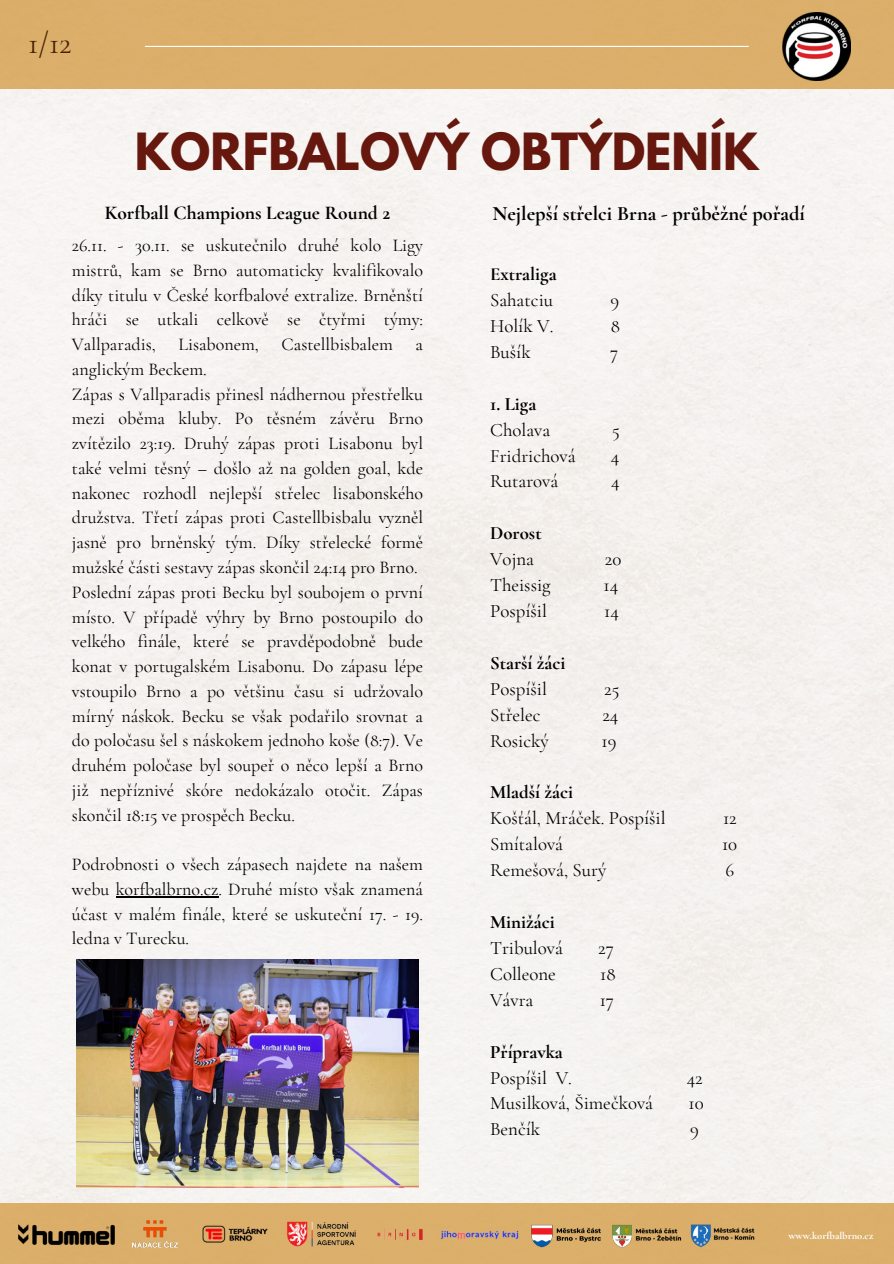
<style>
.page{position:relative;width:894px;height:1264px;background:#fff}
.page>*{position:absolute;margin:0;border:0;box-sizing:border-box;transform-origin:0 0}
.t1{font:700 45.3px "League Spartan";color:#66180f}
.t2{font:30.9px "Cormorant Garamond";color:#492105}
.t3{font:700 20.4px "Cormorant Garamond";color:#000}
.t4{font:700 19.5px "Cormorant Garamond";color:#000}
.t5{font:18.9px/26px "Cormorant Garamond";color:#000}
.t6{font:700 18.9px/26px "Cormorant Garamond";color:#000}
.t7{font:18px/24.8px "Cormorant Garamond";color:#000;text-align:justify}
.t8{font:700 10.5px "Cormorant Garamond";color:#fff}
.s1{font-weight:400}
.s2{font-weight:700}
</style>
<div class="page">
<div style="left:0;top:88px;width:893px;height:1115px;background:#f5f3f0"></div>
<div style="left:0;top:0;width:893px;height:88px;background:#dbaf6b"></div>
<div style="left:0;top:1203px;width:893px;height:60px;background:#dbaf6a"></div>
<hr style="left:145px;top:46px;width:603px;height:1px;background:#fff">
<img style="left:782px;top:12px;width:68px;height:69px">
<img style="left:19px;top:1224px;width:95px;height:21px">
<img style="left:287px;top:1221px;width:69px;height:26px">
<img style="left:377px;top:1229px;width:46px;height:11px">
<img style="left:440px;top:1230px;width:79px;height:10px">
<img style="left:202px;top:1225px;width:66px;height:18px">
<img style="left:132px;top:1220px;width:46px;height:28px">
<img style="left:612px;top:1224px;width:70px;height:24px">
<img style="left:690px;top:1224px;width:65px;height:24px">
<img style="left:531px;top:1224px;width:70px;height:24px">
<img style="left:76px;top:959px;width:342px;height:228px">
<hr style="left:116px;top:896px;width:102px;height:1px;background:#000">
<p class="t2" style="left:28px;top:24px;width:45px">1/12</p>
<p class="t1" style="left:135px;top:129px;width:625px">KORFBALOVÝ OBTÝDENÍK</p>
<h4 class="t4" style="left:105px;top:201px;width:287px">Korfball Champions League Round 2</h4>
<h4 class="t7" style="left:72px;top:233px;width:352px">26.11. - 30.11. se uskutečnilo druhé kolo Ligy mistrů, kam se Brno automaticky kvalifikovalo díky titulu v České korfbalové extralize. Brněnští hráči se utkali celkově se čtyřmi týmy:<br>Vallparadis,</h4>
<h4 class="t7" style="left:178px;top:332px;width:82px">Lisabonem,</h4>
<h4 class="t7" style="left:281px;top:332px;width:113px">Castellbisbalem</h4>
<h4 class="t7" style="left:415px;top:332px;width:9px">a</h4>
<h4 class="t7" style="left:72px;top:357px;width:352px;text-align:left">anglickým Beckem.<br>Zápas s Vallparadis přinesl nádhernou přestřelku mezi oběma kluby. Po těsném závěru Brno zvítězilo 23:19. Druhý zápas proti Lisabonu byl také velmi těsný – došlo až na golden goal, kde nakonec rozhodl nejlepší střelec lisabonského družstva. Třetí zápas proti Castellbisbalu vyzněl jasně pro brněnský tým. Díky střelecké formě mužské části sestavy zápas skončil 24:14 pro Brno.<br>Poslední zápas proti Becku byl soubojem o první místo. V případě výhry by Brno postoupilo do velkého finále, které se pravděpodobně bude konat v portugalském Lisabonu. Do zápasu lépe vstoupilo Brno a po většinu času si udržovalo mírný náskok. Becku se však podařilo srovnat a do poločasu šel s náskokem jednoho koše (8:7). Ve druhém poločase byl soupeř o něco lepší a Brno již nepříznivé skóre nedokázalo otočit. Zápas skončil 18:15 ve prospěch Becku.</h4>
<h4 class="t7" style="left:72px;top:852px;width:352px">Podrobnosti o všech zápasech najdete na našem webu korfbalbrno.cz. Druhé místo však znamená účast v malém finále, které se uskuteční 17. - 19. ledna v Turecku.</h4>
<h1 class="t3" style="left:492px;top:201px;width:314px">Nejlepší střelci Brna - průběžné pořadí</h1>
<h3 class="t6" style="left:490px;top:261px;width:68px">Extraliga<br><span class="s1">Sahatciu</span></h3>
<h3 class="t5" style="left:610px;top:287px;width:10px">9</h3>
<h3 class="t5" style="left:490px;top:313px;width:65px">Holík V.</h3>
<h3 class="t5" style="left:610px;top:313px;width:11px">8</h3>
<h3 class="t5" style="left:490px;top:339px;width:42px">Bušík</h3>
<h3 class="t5" style="left:610px;top:339px;width:10px">7</h3>
<h5 class="t5" style="left:490px;top:390px;width:62px"><span class="s2">1. Liga<br></span>Cholava</h5>
<h5 class="t5" style="left:612px;top:416px;width:9px">5</h5>
<h5 class="t5" style="left:490px;top:442px;width:87px">Fridrichová</h5>
<h5 class="t5" style="left:610px;top:442px;width:10px">4</h5>
<h5 class="t5" style="left:490px;top:468px;width:70px">Rutarová</h5>
<h5 class="t5" style="left:611px;top:468px;width:10px">4</h5>
<h5 class="t6" style="left:490px;top:520px;width:53px">Dorost<br><span class="s1">Vojna</span></h5>
<h5 class="t5" style="left:604px;top:546px;width:18px">20</h5>
<h5 class="t5" style="left:490px;top:572px;width:62px">Theissig</h5>
<h5 class="t5" style="left:603px;top:572px;width:16px">14</h5>
<h5 class="t5" style="left:490px;top:598px;width:58px">Pospíšil</h5>
<h5 class="t5" style="left:604px;top:598px;width:16px">14</h5>
<h3 class="t6" style="left:490px;top:650px;width:77px">Starší žáci<br><span class="s1">Pospíšil</span></h3>
<h3 class="t5" style="left:604px;top:675px;width:17px">25</h3>
<h3 class="t5" style="left:490px;top:701px;width:52px">Střelec</h3>
<h3 class="t5" style="left:602px;top:701px;width:18px">24</h3>
<h3 class="t5" style="left:490px;top:727px;width:60px">Rosický</h3>
<h3 class="t5" style="left:601px;top:727px;width:17px">19</h3>
<h4 class="t5" style="left:490px;top:779px;width:177px"><span class="s2">Mladší žáci<br></span>Košťál, Mráček. Pospíšil</h4>
<h4 class="t5" style="left:722px;top:805px;width:15px">12</h4>
<h4 class="t5" style="left:490px;top:831px;width:74px">Smítalová</h4>
<h4 class="t5" style="left:721px;top:831px;width:17px">10</h4>
<h4 class="t5" style="left:490px;top:857px;width:118px">Remešová, Surý</h4>
<h4 class="t5" style="left:725px;top:857px;width:10px">6</h4>
<h4 class="t5" style="left:490px;top:909px;width:74px"><span class="s2">Minižáci<br></span>Tribulová</h4>
<h4 class="t5" style="left:598px;top:934px;width:17px">27</h4>
<h4 class="t5" style="left:490px;top:960px;width:67px">Colleone</h4>
<h4 class="t5" style="left:600px;top:960px;width:17px">18</h4>
<h4 class="t5" style="left:490px;top:986px;width:45px">Vávra</h4>
<h4 class="t5" style="left:599px;top:986px;width:16px">17</h4>
<h4 class="t5" style="left:490px;top:1038px;width:83px"><span class="s2">Přípravka<br></span>Pospíšil V.</h4>
<h4 class="t5" style="left:686px;top:1064px;width:18px">42</h4>
<h4 class="t5" style="left:490px;top:1090px;width:164px">Musilková, Šimečková</h4>
<h4 class="t5" style="left:688px;top:1090px;width:17px">10</h4>
<h4 class="t5" style="left:490px;top:1116px;width:52px">Benčík</h4>
<h4 class="t5" style="left:690px;top:1116px;width:10px">9</h4>
<h2 class="t8" style="left:788px;top:1229px;width:86px">www.korfbalbrno.cz</h2>
</div>
